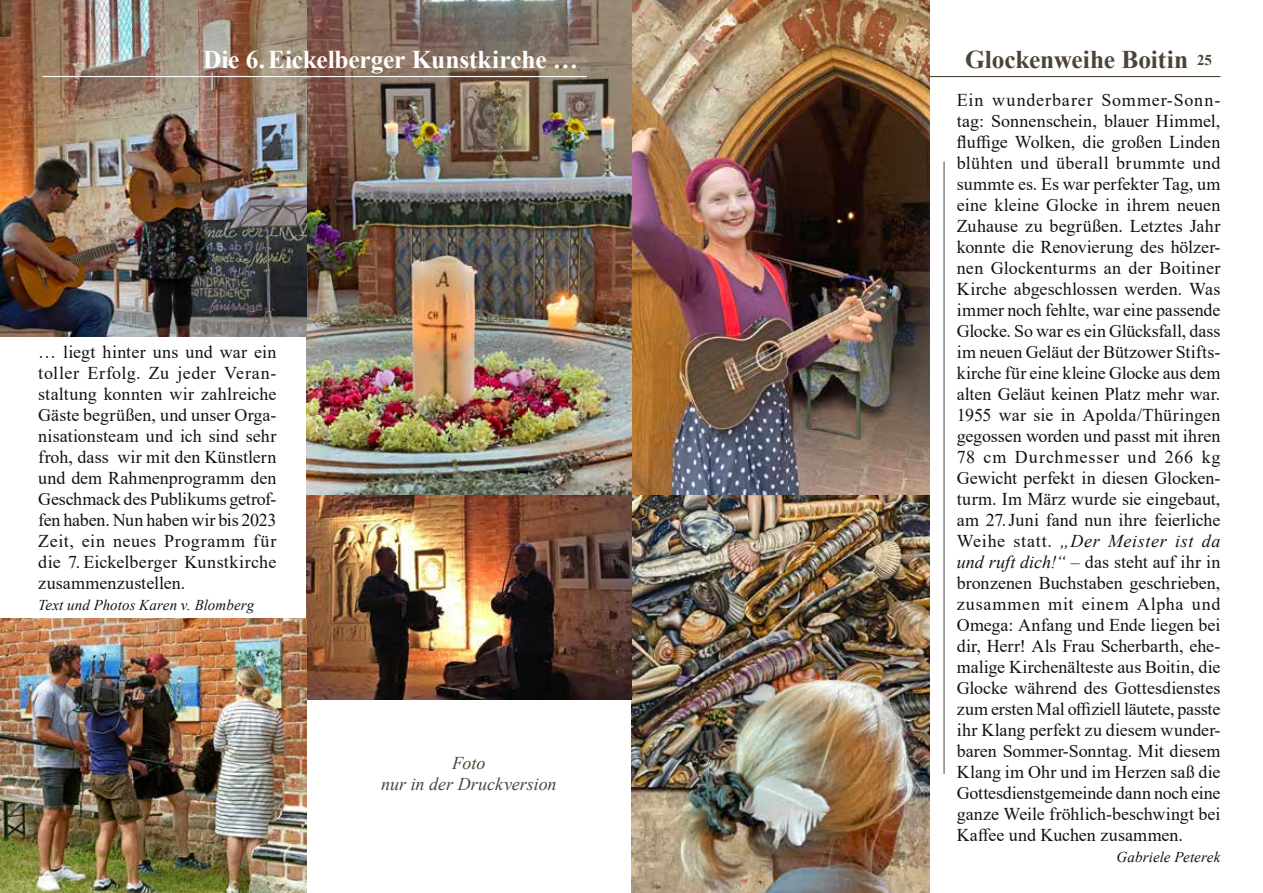
<style>
.page{position:relative;width:1263px;height:893px;background:#fff}
.page>*{position:absolute;margin:0;border:0;box-sizing:border-box;transform-origin:0 0}
.t1{font:700 25.5px "Times New Roman";letter-spacing:-.005em;color:#fff}
.t2{font:700 25.5px "Times New Roman";letter-spacing:-.005em;color:#4c4436}
.t3{font:18px/21px "Times New Roman";letter-spacing:.005em;color:#141314;text-align:justify}
.t4{font:italic 18px/21.6px "Times New Roman";color:#4c4436;text-align:center}
.t5{font:italic 15px "Times New Roman";letter-spacing:.005em;color:#141314}
.t6{font:700 15px "Times New Roman";color:#4c4436}
.s1{font-style:italic}
</style>
<div class="page">
<hr style="left:676px;top:76px;width:544px;height:1px;background:#4c4436">
<img style="left:631px;top:0;width:298px;height:893px">
<img style="left:306px;top:0;width:325px;height:700px">
<img style="left:0;top:618px;width:306px;height:275px">
<img style="left:0;top:0;width:306px;height:337px">
<hr style="left:43px;top:76px;width:544px;height:1px;background:#fff">
<hr style="left:944px;top:162px;width:1px;height:612px;background:#4c4436">
<h1 class="t1" style="left:203px;top:41px;width:377px">Die 6.Eickelberger Kunstkirche …</h1>
<p class="t3" style="left:38px;top:340px;width:240px">… liegt hinter uns und war ein toller Erfolg. Zu jeder Veran&shy;staltung konnten wir zahlreiche Gäste begrüßen, und unser Orga&shy;nisationsteam und ich sind sehr froh, dass wir mit den Künstlern und dem Rahmenprogramm den Geschmack des Publikums getrof&shy;fen haben. Nun haben wir bis 2023<br>Zeit, ein neues Programm für die 7. Eickelberger Kunstkirche zusammenzustellen.</p>
<p class="t5" style="left:38px;top:594px;width:218px">Text und Photos Karen v. Blomberg</p>
<p class="t4" style="left:381px;top:751px;width:177px">Foto<br>nur in der Druckversion</p>
<h1 class="t2" style="left:965px;top:41px;width:224px">Glockenweihe Boitin</h1>
<p class="t3" style="left:957px;top:88px;width:265px">Ein wunderbarer Sommer-Sonn&shy;tag: Sonnenschein, blauer Himmel, fluffige Wolken, die großen Linden blühten und überall brummte und summte es. Es war perfekter Tag, um eine kleine Glocke in ihrem neuen Zuhause zu begrüßen. Letztes Jahr konnte die Renovierung des hölzer&shy;nen Glockenturms an der Boitiner Kirche abgeschlossen werden. Was immer noch fehlte, war eine passende Glocke. So war es ein Glücksfall, dass im neuen Geläut der Bützower Stifts&shy;kirche für eine kleine Glocke aus dem alten Geläut keinen Platz mehr war.<br>1955 war sie in Apolda/Thüringen gegossen worden und passt mit ihren 78 cm Durchmesser und 266 kg Gewicht perfekt in diesen Glocken&shy;turm. Im März wurde sie eingebaut, am 27.Juni fand nun ihre feierliche Weihe statt. <span class="s1">„Der Meister ist da und ruft dich!“</span> – das steht auf ihr in bronzenen Buchstaben geschrieben, zusammen mit einem Alpha und Omega: Anfang und Ende liegen bei dir, Herr! Als Frau Scherbarth, ehe&shy;malige Kirchenälteste aus Boitin, die Glocke während des Gottesdienstes zum ersten Mal offiziell läutete, passte ihr Klang perfekt zu diesem wunder&shy;baren Sommer-Sonntag. Mit diesem Klang im Ohr und im Herzen saß die Gottesdienstgemeinde dann noch eine ganze Weile fröhlich-beschwingt bei Kaffee und Kuchen zusammen.</p>
<p class="t5" style="left:1116px;top:846px;width:105px">Gabriele Peterek</p>
<p class="t6" style="left:1197px;top:49px;width:16px">25</p>
</div>
